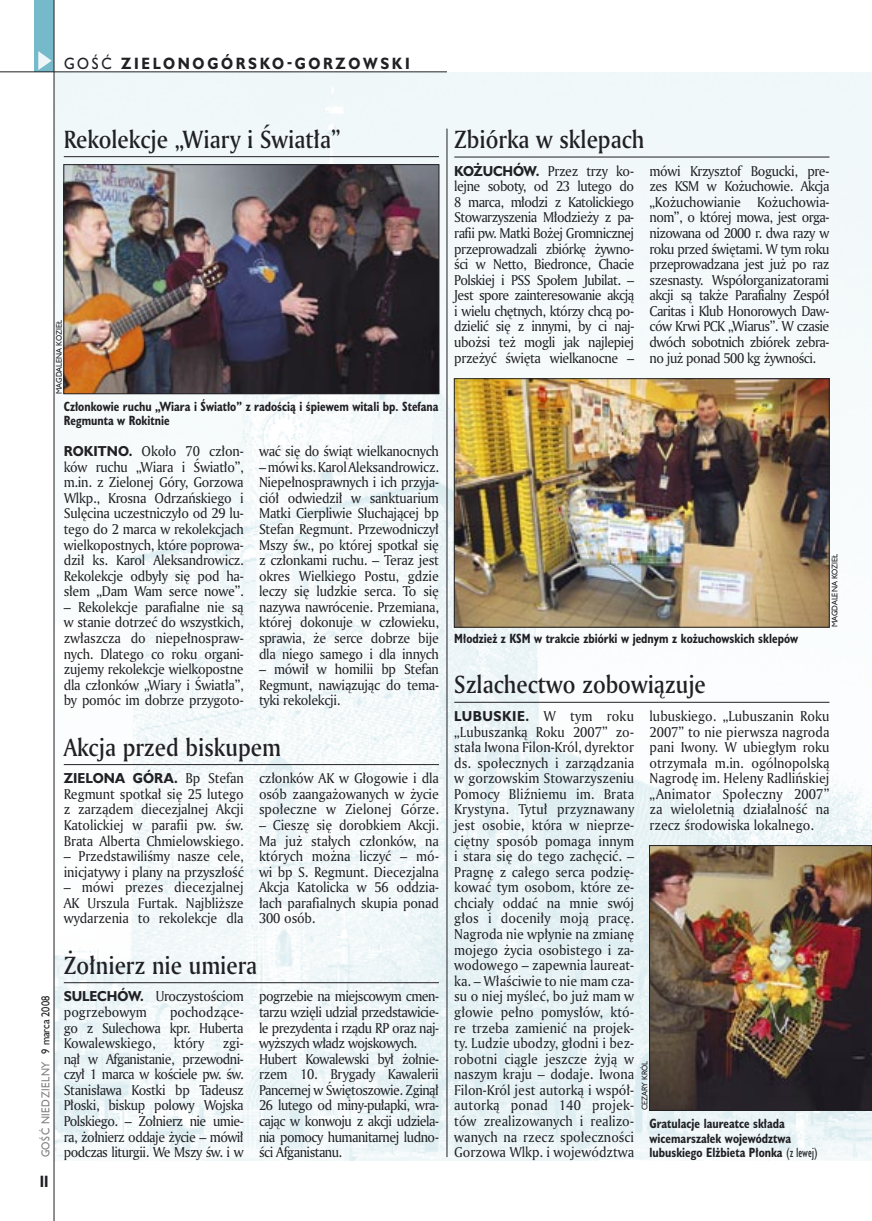
<style>
.page{position:relative;width:872px;height:1221px;background:#fff}
.page>*{position:absolute;margin:0;border:0;box-sizing:border-box;transform-origin:0 0}
._05d_tytyl_Kronika_AmMd_16_pt{font:24px "Amerigo Md PL";color:#212125;scale:.9 1}
._15a_temat_lewo{font:700 15px "Humanst 521 PL";letter-spacing:.2em;color:#212125;scale:.9 1}
._16_pagina_lewa{font:700 15px "Humanst 521 Cn PL";color:#212125;scale:.94 1}
._03_body_bez_akapitu{font:13.8px/15.6px "Amerigo PL";letter-spacing:-.02em;color:#212125;text-align:justify;scale:.94 1}
._03_body_bez_akapitu-2{font:700 13.2px "Humanst 521 PL";letter-spacing:.015em;color:#212125;scale:.94 1}
._03_body_bez_akapitu-3{font:700 13.2px "Humanst 521 PL";letter-spacing:.04em;color:#212125;scale:.94 1}
._09_podpis_zdjecia_HuCnB{font:700 12.3px/14.4px "Humanst 521 Cn PL";color:#212125;scale:.94 1}
._18a_data_lewa_GOSC{font:10.5px "Humanst 521 PL";letter-spacing:.05em;color:#7f7f83;scale:.9 1}
._18_data_lewa{font:10.5px "Humanst 521 PL";color:#212125;scale:.9 1}
._09a_autor_zdjecia_Hu_5_pt{font:7.5px "Humanst 521 PL";color:#212125;scale:.94 1}
.s1{font-weight:400}
.s2{font-family:"Humanst 521 PL";font-weight:700;font-size:13.2px}
.s3{font-family:"Amerigo PL";font-weight:400;font-size:13.8px}
</style>
<div class="page">
<div style="left:35px;top:0;width:19px;height:72px;background:#75baca"></div>
<svg style="left:38px;top:51px;width:14px;height:19px"></svg>
<img style="left:55px;top:72px;width:817px;height:1088px">
<hr style="left:0;top:72px;width:447px;height:1px;background:#212125">
<hr style="left:54px;top:0;width:1px;height:1220px;background:#212125">
<hr style="left:447px;top:129px;width:1px;height:1027px;background:#212125">
<hr style="left:64px;top:156px;width:375px;height:1px;background:#212125">
<hr style="left:454px;top:702px;width:375px;height:1px;background:#212125">
<hr style="left:454px;top:157px;width:375px;height:1px;background:#212125">
<hr style="left:64px;top:764px;width:375px;height:1px;background:#212125">
<hr style="left:64px;top:982px;width:375px;height:1px;background:#212125">
<img style="left:456px;top:380px;width:371px;height:245px">
<div style="left:454px;top:378px;width:375px;height:249px;border:1px solid #212125"></div>
<img style="left:651px;top:847px;width:219px;height:261px">
<div style="left:649px;top:845px;width:223px;height:265px;border:1px solid #212125"></div>
<img style="left:66px;top:166px;width:371px;height:226px">
<div style="left:64px;top:164px;width:375px;height:230px;border:1px solid #212125"></div>
<p class="_15a_temat_lewo" style="left:64px;top:53px;width:385px"><span class="s1">GOŚĆ</span> ZIELONOGÓRSKO-GORZOWSKI</p>
<p class="_05d_tytyl_Kronika_AmMd_16_pt" style="left:64px;top:123px;width:309px">Rekolekcje „Wiary i Światła”</p>
<p class="_09a_autor_zdjecia_Hu_5_pt" style="left:54px;top:394px;width:80px;rotate:-90deg">MAGDALENA KOZIEŁ</p>
<p class="_09_podpis_zdjecia_HuCnB" style="left:64px;top:398px;width:400px">Członkowie ruchu „Wiara i Światło” z radością i śpiewem witali bp. Stefana<br>Regmunta w Rokitnie</p>
<p class="_05d_tytyl_Kronika_AmMd_16_pt" style="left:454px;top:123px;width:213px">Zbiórka w sklepach</p>
<p class="_03_body_bez_akapitu" style="left:454px;top:162px;width:193px"><span class="s2">KOŻUCHÓW.</span> Przez trzy ko&shy;lejne soboty, od 23 lutego do 8 marca, młodzi z Katolickiego Stowarzyszenia Młodzieży z pa&shy;rafii pw. Matki Bożej Gromnicznej przeprowadzali zbiórkę żywno&shy;ści w Netto, Biedronce, Chacie Polskiej i PSS Społem Jubilat. – Jest spore zainteresowanie akcją i wielu chętnych, którzy chcą po&shy;dzielić się z innymi, by ci naj&shy;ubożsi też mogli jak najlepiej przeżyć święta wielkanocne –</p>
<p class="_03_body_bez_akapitu" style="left:649px;top:162px;width:193px">mówi Krzysztof Bogucki, pre&shy;zes KSM w Kożuchowie. Akcja „Kożuchowianie Kożuchowia&shy;nom”, o której mowa, jest orga&shy;nizowana od 2000 r. dwa razy w roku przed świętami. W tym roku przeprowadzana jest już po raz szesnasty. Współorganizatorami akcji są także Parafialny Zespół Caritas i Klub Honorowych Daw&shy;ców Krwi PCK „Wiarus”. W czasie dwóch sobotnich zbiórek zebra&shy;no już ponad 500 kg żywności.</p>
<p class="_18_data_lewa" style="left:38px;top:1053px;width:66px;rotate:-90deg">9 marca 2008</p>
<p class="_18a_data_lewa_GOSC" style="left:38px;top:1157px;width:108px;rotate:-90deg">GOŚĆ NIEDZIELNY</p>
<p class="_16_pagina_lewa" style="left:40px;top:1170px;width:11px">II</p>
<p class="_03_body_bez_akapitu" style="left:259px;top:443px;width:193px">wać się do świąt wielkanocnych</p>
<p class="_03_body_bez_akapitu" style="left:259px;top:458px;width:193px">– mówi ks. Karol Aleksandrowicz.<br>Niepełnosprawnych i ich przyja&shy;ciół odwiedził w sanktuarium Matki Cierpliwie Słuchającej bp Stefan Regmunt. Przewodniczył Mszy św., po której spotkał się z członkami ruchu. – Teraz jest okres Wielkiego Postu, gdzie leczy się ludzkie serca. To się nazywa nawrócenie. Przemiana, której dokonuje w człowieku, sprawia, że serce dobrze bije dla niego samego i dla innych</p>
<p class="_03_body_bez_akapitu" style="left:259px;top:661px;width:193px">– mówił w homilii bp Stefan Regmunt, nawiązując do tema&shy;tyki rekolekcji.</p>
<p class="_05d_tytyl_Kronika_AmMd_16_pt" style="left:454px;top:668px;width:281px">Szlachectwo zobowiązuje</p>
<p class="_03_body_bez_akapitu-3" style="left:454px;top:707px;width:193px">LUBUSKIE. <span class="s3">W tym roku</span></p>
<p class="_03_body_bez_akapitu" style="left:454px;top:723px;width:193px">„Lubuszanką Roku 2007” zo&shy;stała Iwona Filon-Król, dyrektor ds. społecznych i zarządzania w gorzowskim Stowarzyszeniu Pomocy Bliźniemu im. Brata Krystyna. Tytuł przyznawany jest osobie, która w nieprze&shy;ciętny sposób pomaga innym i stara się do tego zachęcić. – Pragnę z całego serca podzię&shy;kować tym osobom, które ze&shy;chciały oddać na mnie swój głos i doceniły moją pracę.<br>Nagroda nie wpłynie na zmianę mojego życia osobistego i za&shy;wodowego – zapewnia laureat&shy;ka. – Właściwie to nie mam cza&shy;su o niej myśleć, bo już mam w głowie pełno pomysłów, któ&shy;re trzeba zamienić na projek&shy;ty. Ludzie ubodzy, głodni i bez&shy;robotni ciągle jeszcze żyją w naszym kraju – dodaje. Iwona Filon-Król jest autorką i współ&shy;autorką ponad 140 projek&shy;tów zrealizowanych i realizo&shy;wanych na rzecz społeczności Gorzowa Wlkp. i województwa</p>
<p class="_03_body_bez_akapitu" style="left:64px;top:443px;width:193px"><span class="s2">ROKITNO.</span> Około 70 człon&shy;ków ruchu „Wiara i Światło”, m.in. z Zielonej Góry, Gorzowa Wlkp., Krosna Odrzańskiego i Sulęcina uczestniczyło od 29 lu&shy;tego do 2 marca w rekolekcjach wielkopostnych, które poprowa&shy;dził ks. Karol Aleksandrowicz.<br>Rekolekcje odbyły się pod ha&shy;słem „Dam Wam serce nowe”.</p>
<p class="_03_body_bez_akapitu" style="left:64px;top:598px;width:193px">– Rekolekcje parafialne nie są w stanie dotrzeć do wszystkich, zwłaszcza do niepełnospraw&shy;nych. Dlatego co roku organi&shy;zujemy rekolekcje wielkopostne dla członków „Wiary i Światła”, by pomóc im dobrze przygoto-</p>
<p class="_09a_autor_zdjecia_Hu_5_pt" style="left:829px;top:627px;width:80px;rotate:-90deg">MAGDALENA KOZIEŁ</p>
<p class="_09_podpis_zdjecia_HuCnB" style="left:454px;top:631px;width:367px">Młodzież z KSM w trakcie zbiórki w jednym z kożuchowskich sklepów</p>
<p class="_03_body_bez_akapitu" style="left:649px;top:707px;width:193px">lubuskiego. „Lubuszanin Roku 2007” to nie pierwsza nagroda pani Iwony. W ubiegłym roku otrzymała m.in. ogólnopolską Nagrodę im. Heleny Radlińskiej „Animator Społeczny 2007” za wieloletnią działalność na rzecz środowiska lokalnego.</p>
<p class="_05d_tytyl_Kronika_AmMd_16_pt" style="left:64px;top:731px;width:243px">Akcja przed biskupem</p>
<p class="_03_body_bez_akapitu-2" style="left:64px;top:769px;width:193px">ZIELONA GÓRA. <span class="s3">Bp Stefan</span></p>
<p class="_03_body_bez_akapitu" style="left:64px;top:785px;width:193px">Regmunt spotkał się 25 lutego z zarządem diecezjalnej Akcji Katolickiej w parafii pw. św.<br>Brata Alberta Chmielowskiego.</p>
<p class="_03_body_bez_akapitu" style="left:64px;top:848px;width:193px">– Przedstawiliśmy nasze cele, inicjatywy i plany na przyszłość</p>
<p class="_03_body_bez_akapitu" style="left:64px;top:879px;width:193px">– mówi prezes diecezjalnej AK Urszula Furtak. Najbliższe wydarzenia to rekolekcje dla</p>
<p class="_03_body_bez_akapitu" style="left:259px;top:770px;width:193px">członków AK w Głogowie i dla osób zaangażowanych w życie społeczne w Zielonej Górze.</p>
<p class="_03_body_bez_akapitu" style="left:259px;top:816px;width:193px">– Cieszę się dorobkiem Akcji.<br>Ma już stałych członków, na których można liczyć – mó&shy;wi bp S. Regmunt. Diecezjalna Akcja Katolicka w 56 oddzia&shy;łach parafialnych skupia ponad 300 osób.</p>
<p class="_05d_tytyl_Kronika_AmMd_16_pt" style="left:64px;top:949px;width:216px">Żołnierz nie umiera</p>
<p class="_03_body_bez_akapitu" style="left:64px;top:988px;width:193px"><span class="s2">SULECHÓW.</span> Uroczystościom pogrzebowym</p>
<p class="_03_body_bez_akapitu" style="left:259px;top:988px;width:193px">pogrzebie na miejscowym cmen&shy;tarzu wzięli udział przedstawicie&shy;le prezydenta i rządu RP oraz naj&shy;wyższych władz wojskowych.</p>
<p class="_03_body_bez_akapitu" style="left:259px;top:1050px;width:193px">Hubert Kowalewski był żołnie&shy;rzem 10. Brygady Kawalerii Pancernej w Świętoszowie. Zginął 26 lutego od miny-pułapki, wra&shy;cając w konwoju z akcji udziela&shy;nia pomocy humanitarnej ludno&shy;ści Afganistanu.</p>
<p class="_03_body_bez_akapitu" style="left:64px;top:1003px;width:193px;text-indent:106px">pochodzące&shy;go z Sulechowa kpr. Huberta Kowalewskiego,</p>
<p class="_03_body_bez_akapitu" style="left:174px;top:1034px;width:34px">który</p>
<p class="_03_body_bez_akapitu" style="left:64px;top:1034px;width:193px;text-indent:159px">zgi&shy;nął w Afganistanie, przewodni&shy;czył 1 marca w kościele pw. św.<br>Stanisława Kostki bp Tadeusz Płoski, biskup polowy Wojska Polskiego. – Żołnierz nie umie&shy;ra, żołnierz oddaje życie – mówił podczas liturgii. We Mszy św. i w</p>
<p class="_09a_autor_zdjecia_Hu_5_pt" style="left:639px;top:1110px;width:54px;rotate:-90deg">CEZARY KRÓL</p>
<p class="_09_podpis_zdjecia_HuCnB" style="left:649px;top:1116px;width:181px">Gratulacje laureatce składa wicemarszałek województwa lubuskiego Elżbieta Płonka <span class="s1">(z lewej)</span></p>
</div>
